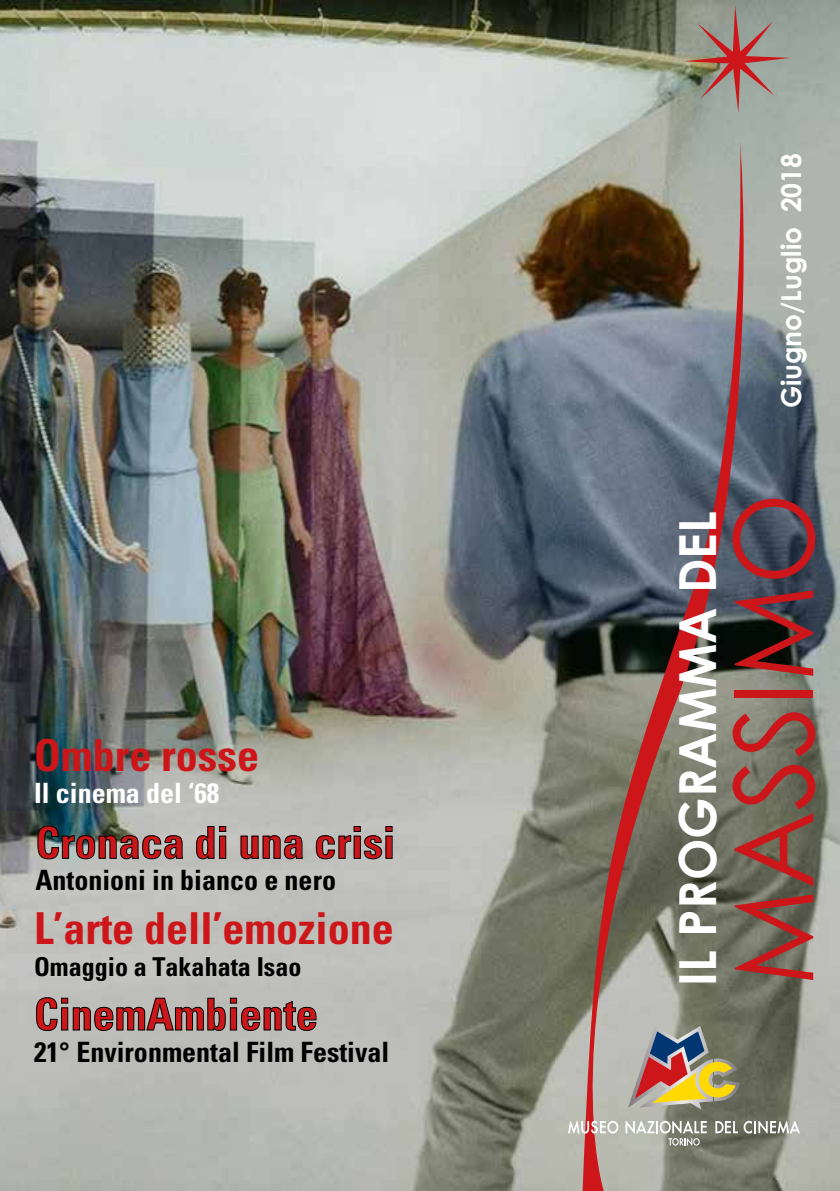
<style>
.page{position:relative;width:840px;height:1191px;background:#fff}
.page>*{position:absolute;margin:0;border:0;box-sizing:border-box;transform-origin:0 0}
.t1{font:109.6px "Century Gothic";color:#cd1619;scale:.96 1}
.t2{font:700 51.2px "Century Gothic";color:#fff;scale:.96 1}
.t3{font:700 condensed 44px "Univers";color:#cd1619}
.t4{font:700 condensed 28px "Univers";color:#000}
.t5{font:700 condensed 28px "Univers";color:#fff}
.t6{font:700 27.4px "Century Gothic";color:#fff;scale:.96 1}
.t7{font:700 condensed 26px "Univers";color:#000}
</style>
<div class="page">
<img style="left:0;top:0;width:839px;height:1191px">
<svg style="left:549px;top:141px;width:262px;height:1050px;background:#76736f"></svg>
<svg style="left:683px;top:5px;width:106px;height:108px;background:#9d8d83"></svg>
<svg style="left:35px;top:996px;width:282px;height:35px;background:#9d9e9a"></svg>
<img style="left:37px;top:825px;width:146px;height:35px">
<svg style="left:195px;top:825px;width:32px;height:34px"></svg>
<svg style="left:240px;top:834px;width:63px;height:25px;background:#93938f"></svg>
<svg style="left:315px;top:825px;width:78px;height:34px;background:#9e9f9a"></svg>
<hr style="left:627px;top:1026px;width:1px;height:83px;background:#7c7a7f">
<hr style="left:628px;top:1026px;width:1px;height:83px;background:#7e7c81">
<hr style="left:629px;top:1026px;width:1px;height:83px;background:#817e84">
<hr style="left:630px;top:1026px;width:1px;height:83px;background:#838084">
<hr style="left:631px;top:1026px;width:1px;height:83px;background:#858287">
<hr style="left:632px;top:1026px;width:1px;height:83px;background:#878589">
<hr style="left:633px;top:1026px;width:1px;height:83px;background:#89858a">
<hr style="left:634px;top:1026px;width:1px;height:83px;background:#8d888d">
<hr style="left:635px;top:1026px;width:1px;height:83px;background:#8f8a8e">
<hr style="left:636px;top:1026px;width:1px;height:83px;background:#918d90">
<hr style="left:637px;top:1026px;width:1px;height:83px;background:#938f92">
<hr style="left:638px;top:1026px;width:1px;height:83px;background:#959195">
<hr style="left:639px;top:1026px;width:1px;height:83px;background:#979397">
<hr style="left:640px;top:1026px;width:1px;height:83px;background:#99959a">
<hr style="left:641px;top:1026px;width:1px;height:83px;background:#9a9699">
<hr style="left:642px;top:1026px;width:1px;height:83px;background:#9c999c">
<hr style="left:643px;top:1026px;width:1px;height:83px;background:#9e9a9d">
<hr style="left:644px;top:1026px;width:1px;height:83px;background:#a09ca0">
<hr style="left:645px;top:1026px;width:1px;height:83px;background:#a29ea2">
<hr style="left:647px;top:1026px;width:1px;height:83px;background:#a4a0a3">
<hr style="left:648px;top:1026px;width:1px;height:83px;background:#a8a3a6">
<hr style="left:649px;top:1026px;width:1px;height:83px;background:#aaa5a8">
<hr style="left:650px;top:1026px;width:1px;height:83px;background:#aca8ab">
<hr style="left:651px;top:1026px;width:1px;height:83px;background:#aeaaad">
<hr style="left:652px;top:1026px;width:1px;height:83px;background:#b0acae">
<hr style="left:653px;top:1026px;width:1px;height:83px;background:#b3afb1">
<hr style="left:654px;top:1026px;width:1px;height:83px;background:#b5b1b4">
<hr style="left:655px;top:1026px;width:1px;height:83px;background:#b7b2b5">
<hr style="left:656px;top:1026px;width:1px;height:83px;background:#b9b4b8">
<hr style="left:657px;top:1026px;width:1px;height:83px;background:#bbb7ba">
<hr style="left:658px;top:1026px;width:1px;height:83px;background:#bdb9bb">
<hr style="left:659px;top:1026px;width:1px;height:83px;background:#bebbbe">
<hr style="left:660px;top:1026px;width:1px;height:83px;background:#c1bec0">
<hr style="left:661px;top:1026px;width:1px;height:83px;background:#c2c0c3">
<hr style="left:662px;top:1026px;width:1px;height:83px;background:#c6c3c5">
<hr style="left:663px;top:1026px;width:1px;height:83px;background:#c8c5c6">
<hr style="left:664px;top:1026px;width:1px;height:83px;background:#cac8c9">
<hr style="left:665px;top:1026px;width:1px;height:83px;background:#cccacb">
<hr style="left:666px;top:1026px;width:1px;height:83px;background:#cecbcd">
<hr style="left:667px;top:1026px;width:1px;height:83px;background:#d0cdd0">
<hr style="left:668px;top:1026px;width:1px;height:83px;background:#d1cecf">
<hr style="left:669px;top:1026px;width:1px;height:83px;background:#d3d0d2">
<hr style="left:670px;top:1026px;width:1px;height:83px;background:#d5d3d4">
<hr style="left:671px;top:1026px;width:1px;height:83px;background:#d6d5d7">
<hr style="left:672px;top:1026px;width:1px;height:83px;background:#d8d8da">
<hr style="left:673px;top:1026px;width:1px;height:83px;background:#dbdadd">
<hr style="left:674px;top:1026px;width:1px;height:83px;background:#ddddde">
<hr style="left:675px;top:1026px;width:1px;height:83px;background:#e1e0e0">
<hr style="left:676px;top:1026px;width:1px;height:83px;background:#e2e1e2">
<hr style="left:677px;top:1026px;width:1px;height:83px;background:#e4e3e4">
<hr style="left:678px;top:1026px;width:1px;height:83px;background:#e7e6e7">
<hr style="left:679px;top:1026px;width:1px;height:83px;background:#e9e8e8">
<hr style="left:680px;top:1026px;width:1px;height:83px;background:#ebeaea">
<hr style="left:681px;top:1026px;width:1px;height:83px;background:#ededed">
<hr style="left:682px;top:1026px;width:1px;height:83px;background:#ededed">
<hr style="left:683px;top:1026px;width:1px;height:83px;background:#ebeaea">
<hr style="left:684px;top:1026px;width:1px;height:83px;background:#e9e8e8">
<hr style="left:685px;top:1026px;width:1px;height:83px;background:#e7e6e7">
<hr style="left:686px;top:1026px;width:1px;height:83px;background:#e5e5e5">
<hr style="left:687px;top:1026px;width:1px;height:83px;background:#e3e2e3">
<hr style="left:688px;top:1026px;width:1px;height:83px;background:#e1e0e0">
<hr style="left:689px;top:1026px;width:1px;height:83px;background:#dfdddf">
<hr style="left:690px;top:1026px;width:1px;height:83px;background:#dddbdd">
<hr style="left:691px;top:1026px;width:1px;height:83px;background:#dbd8da">
<hr style="left:692px;top:1026px;width:1px;height:83px;background:#d8d6d7">
<hr style="left:693px;top:1026px;width:1px;height:83px;background:#d6d4d5">
<hr style="left:694px;top:1026px;width:1px;height:83px;background:#d5d3d4">
<hr style="left:695px;top:1026px;width:1px;height:83px;background:#d3d0d2">
<hr style="left:696px;top:1026px;width:1px;height:83px;background:#d0cfd1">
<hr style="left:697px;top:1026px;width:1px;height:83px;background:#cecdce">
<hr style="left:698px;top:1026px;width:1px;height:83px;background:#cccacb">
<hr style="left:699px;top:1026px;width:1px;height:83px;background:#cac8ca">
<hr style="left:700px;top:1026px;width:1px;height:83px;background:#c8c5c8">
<hr style="left:701px;top:1026px;width:1px;height:83px;background:#c6c3c5">
<hr style="left:702px;top:1026px;width:1px;height:83px;background:#c4c2c4">
<hr style="left:703px;top:1026px;width:1px;height:83px;background:#c2c0c3">
<hr style="left:704px;top:1026px;width:1px;height:83px;background:#c1bec0">
<hr style="left:706px;top:1026px;width:1px;height:83px;background:#bebbbe">
<hr style="left:707px;top:1026px;width:1px;height:83px;background:#bdb9bb">
<hr style="left:708px;top:1026px;width:1px;height:83px;background:#bbb7b9">
<hr style="left:709px;top:1026px;width:1px;height:83px;background:#b9b4b8">
<hr style="left:710px;top:1026px;width:1px;height:83px;background:#b7b2b5">
<hr style="left:711px;top:1026px;width:1px;height:83px;background:#b5b1b4">
<hr style="left:712px;top:1026px;width:1px;height:83px;background:#b3afb1">
<hr style="left:713px;top:1026px;width:1px;height:83px;background:#b0adb0">
<hr style="left:714px;top:1026px;width:1px;height:83px;background:#aeaaad">
<hr style="left:715px;top:1026px;width:1px;height:83px;background:#aca8ab">
<hr style="left:716px;top:1026px;width:1px;height:83px;background:#aaa5a8">
<hr style="left:717px;top:1026px;width:1px;height:83px;background:#a8a3a6">
<hr style="left:718px;top:1026px;width:1px;height:83px;background:#a6a1a5">
<hr style="left:719px;top:1026px;width:1px;height:83px;background:#a4a0a3">
<hr style="left:720px;top:1026px;width:1px;height:83px;background:#a29ea1">
<hr style="left:721px;top:1026px;width:1px;height:83px;background:#a09c9e">
<hr style="left:722px;top:1026px;width:1px;height:83px;background:#9e9a9d">
<hr style="left:723px;top:1026px;width:1px;height:83px;background:#9c979b">
<hr style="left:724px;top:1026px;width:1px;height:83px;background:#9a9598">
<hr style="left:725px;top:1026px;width:1px;height:83px;background:#979397">
<hr style="left:726px;top:1026px;width:1px;height:83px;background:#959195">
<hr style="left:727px;top:1026px;width:1px;height:83px;background:#939095">
<hr style="left:728px;top:1026px;width:1px;height:83px;background:#918e92">
<hr style="left:729px;top:1026px;width:1px;height:83px;background:#8f8c90">
<hr style="left:730px;top:1026px;width:1px;height:83px;background:#8d8a8e">
<hr style="left:731px;top:1026px;width:1px;height:83px;background:#8b878b">
<hr style="left:732px;top:1026px;width:1px;height:83px;background:#89858a">
<hr style="left:733px;top:1026px;width:1px;height:83px;background:#878388">
<hr style="left:734px;top:1026px;width:1px;height:83px;background:#858186">
<hr style="left:735px;top:1026px;width:1px;height:83px;background:#838084">
<hr style="left:736px;top:1026px;width:1px;height:83px;background:#817e84">
<hr style="left:737px;top:1026px;width:1px;height:83px;background:#7e7c81">
<hr style="left:739px;top:1026px;width:1px;height:83px;background:#7c7a7f">
<svg style="left:634px;top:1031px;width:101px;height:72px"></svg>
<svg style="left:715px;top:1121px;width:22px;height:12px"></svg>
<svg style="left:567px;top:1120px;width:51px;height:13px"></svg>
<svg style="left:743px;top:1120px;width:56px;height:13px"></svg>
<svg style="left:625px;top:1120px;width:81px;height:25px"></svg>
<p class="t3" style="left:34px;top:728px;width:226px">Ombre rosse</p>
<p class="t5" style="left:34px;top:775px;width:187px">Il cinema del ‘68</p>
<p class="t3" style="left:35px;top:815px;width:361px">Cronaca di una crisi</p>
<p class="t4" style="left:35px;top:863px;width:302px">Antonioni in bianco e nero</p>
<p class="t3" style="left:34px;top:901px;width:361px">L’arte dell’emozione</p>
<p class="t7" style="left:34px;top:950px;width:269px">Omaggio a Takahata Isao</p>
<p class="t3" style="left:34px;top:987px;width:285px">CinemAmbiente</p>
<p class="t4" style="left:34px;top:1034px;width:356px">21° Environmental Film Festival</p>
<p class="t6" style="left:769px;top:408px;width:267px;rotate:-90deg">Giugno/Luglio 2018</p>
<p class="t2" style="left:658px;top:985px;width:495px;rotate:-90deg">IL PROGRAMMA DEL</p>
<h1 class="t1" style="left:696px;top:985px;width:515px;rotate:-90deg">MASSIMO</h1>
</div>
